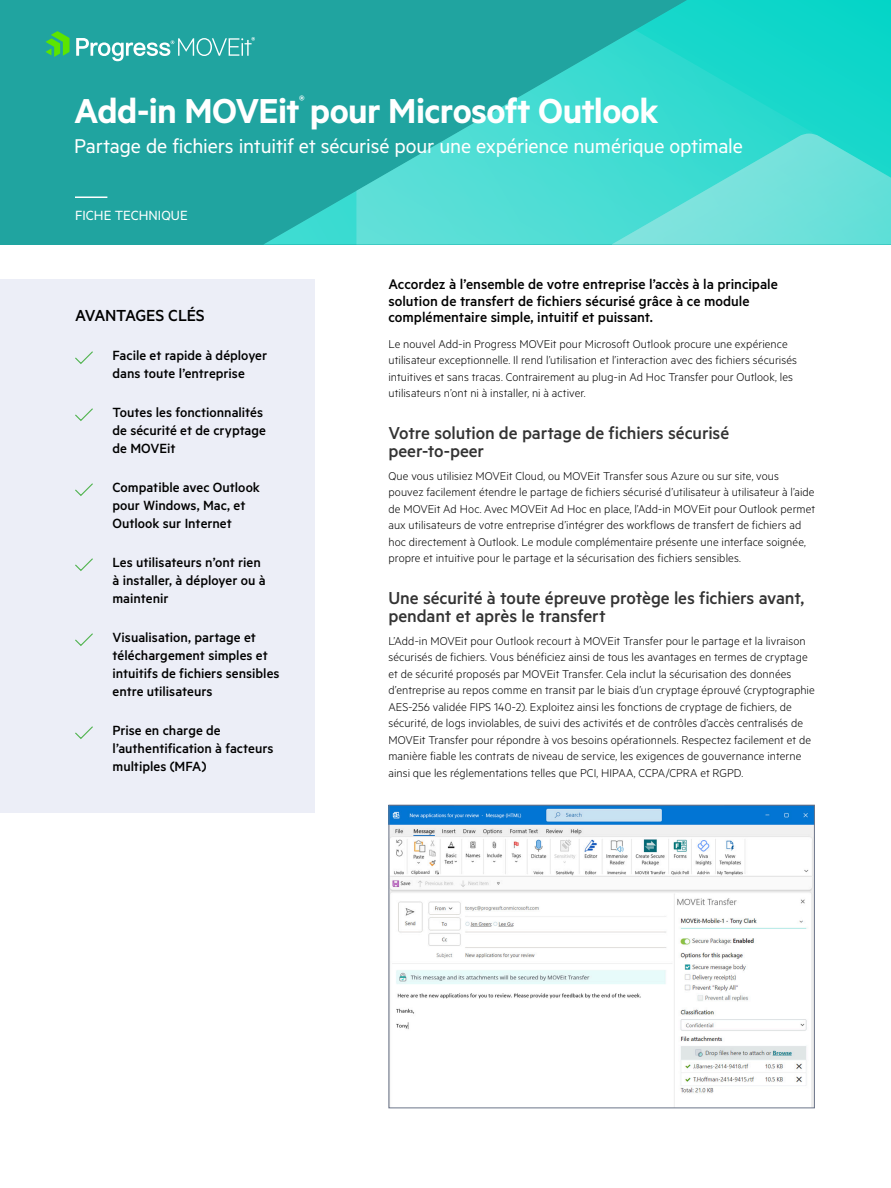
<style>
.page{position:relative;width:891px;height:1188px;background:#fff}
.page>*{position:absolute;margin:0;border:0;box-sizing:border-box;transform-origin:0 0}
.t1{font:600 39px "Metric";letter-spacing:-.015em;color:#fff}
.t2{font:22.5px "Metric";letter-spacing:-.01em;color:#fff}
.Body_2{font:500 19.5px/18px "Metric";letter-spacing:-.005em;color:#333}
.Side_Bar_Title{font:500 18px "Metric";letter-spacing:-.015em;color:#000}
.Intro_Text{font:500 15.75px/16.5px "Metric";color:#000}
.Body_1{font:500 15px/18px "Metric";color:#000}
.t3{font:15px "Metric";color:#fff}
.t4{font:600 13.65px "Metric";color:#fff}
.Body_2-2{font:300 12.75px/16.5px "Metric";letter-spacing:.005em;color:#000}
</style>
<div class="page">
<div style="left:0;top:0;width:891px;height:244px;background:#20a4a0"></div>
<svg style="left:265px;top:191px;width:91px;height:53px"></svg>
<svg style="left:356px;top:0;width:535px;height:244px"></svg>
<svg style="left:531px;top:134px;width:360px;height:110px;background:#56ded6"></svg>
<svg style="left:45px;top:31px;width:25px;height:26px"></svg>
<svg style="left:76px;top:37px;width:179px;height:24px"></svg>
<hr style="left:75px;top:196px;width:32px;height:2px;background:#fff">
<img style="left:391px;top:807px;width:422px;height:299px">
<div style="left:389px;top:805px;width:426px;height:303px;border:1px solid #6c7589"></div>
<div style="left:0;top:279px;width:315px;height:534px;background:#eceef7"></div>
<svg style="left:75px;top:351px;width:18px;height:13px"></svg>
<svg style="left:75px;top:408px;width:18px;height:13px"></svg>
<svg style="left:75px;top:483px;width:18px;height:13px"></svg>
<svg style="left:75px;top:558px;width:18px;height:13px"></svg>
<svg style="left:75px;top:633px;width:18px;height:13px"></svg>
<svg style="left:75px;top:726px;width:18px;height:13px"></svg>
<p class="t4" style="left:299px;top:91px;width:7px">®</p>
<h1 class="t1" style="left:74px;top:88px;width:586px">Add-in MOVEit pour Microsoft Outlook</h1>
<h2 class="t2" style="left:74px;top:133px;width:670px">Partage de fichiers intuitif et sécurisé pour une expérience numérique optimale</h2>
<p class="t3" style="left:75px;top:207px;width:114px">FICHE TECHNIQUE</p>
<p class="Side_Bar_Title" style="left:75px;top:305px;width:131px">AVANTAGES CLÉS</p>
<p class="Body_1" style="left:112px;top:346px;width:156px">Facile et rapide à déployer dans toute l’entreprise</p>
<p class="Body_1" style="left:112px;top:403px;width:155px">Toutes les fonctionnalités de sécurité et de cryptage de MOVEit</p>
<p class="Body_1" style="left:112px;top:478px;width:149px">Compatible avec Outlook pour Windows, Mac, et<br>Outlook sur Internet</p>
<p class="Body_1" style="left:112px;top:553px;width:155px">Les utilisateurs n’ont rien à installer, à déployer ou à maintenir</p>
<p class="Body_1" style="left:112px;top:628px;width:169px">Visualisation, partage et téléchargement simples et intuitifs de fichiers sensibles entre utilisateurs</p>
<p class="Body_1" style="left:112px;top:721px;width:163px">Prise en charge de l’authentification à facteurs multiples (MFA)</p>
<p class="Intro_Text" style="left:388px;top:276px;width:391px">Accordez à l’ensemble de votre entreprise l’accès à la principale solution de transfert de fichiers sécurisé grâce à ce module complémentaire simple, intuitif et puissant.</p>
<p class="Body_2-2" style="left:388px;top:335px;width:410px">Le nouvel Add-in Progress MOVEit pour Microsoft Outlook procure une expérience utilisateur exceptionnelle. Il rend l’utilisation et l’interaction avec des fichiers sécurisés intuitives et sans tracas. Contrairement au plug-in Ad Hoc Transfer pour Outlook, les utilisateurs n’ont ni à installer, ni à activer.</p>
<p class="Body_2" style="left:388px;top:424px;width:342px">Votre solution de partage de fichiers sécurisé peer-to-peer</p>
<p class="Body_2-2" style="left:388px;top:467px;width:428px">Que vous utilisiez MOVEit Cloud, ou MOVEit Transfer sous Azure ou sur site, vous pouvez facilement étendre le partage de fichiers sécurisé d’utilisateur à utilisateur à l’aide de MOVEit Ad Hoc. Avec MOVEit Ad Hoc en place, l’Add-in MOVEit pour Outlook permet aux utilisateurs de votre entreprise d’intégrer des workflows de transfert de fichiers ad hoc directement à Outlook. Le module complémentaire présente une interface soignée, propre et intuitive pour le partage et la sécurisation des fichiers sensibles.</p>
<p class="Body_2" style="left:388px;top:589px;width:417px">Une sécurité à toute épreuve protège les fichiers avant, pendant et après le transfert</p>
<p class="Body_2-2" style="left:388px;top:632px;width:428px">L’Add-in MOVEit pour Outlook recourt à MOVEit Transfer pour le partage et la livraison sécurisés de fichiers. Vous bénéficiez ainsi de tous les avantages en termes de cryptage et de sécurité proposés par MOVEit Transfer. Cela inclut la sécurisation des données d’entreprise au repos comme en transit par le biais d’un cryptage éprouvé (cryptographie AES-256 validée FIPS 140-2). Exploitez ainsi les fonctions de cryptage de fichiers, de sécurité, de logs inviolables, de suivi des activités et de contrôles d’accès centralisés de MOVEit Transfer pour répondre à vos besoins opérationnels. Respectez facilement et de manière fiable les contrats de niveau de service, les exigences de gouvernance interne ainsi que les réglementations telles que PCI, HIPAA, CCPA/CPRA et RGPD.</p>
</div>
